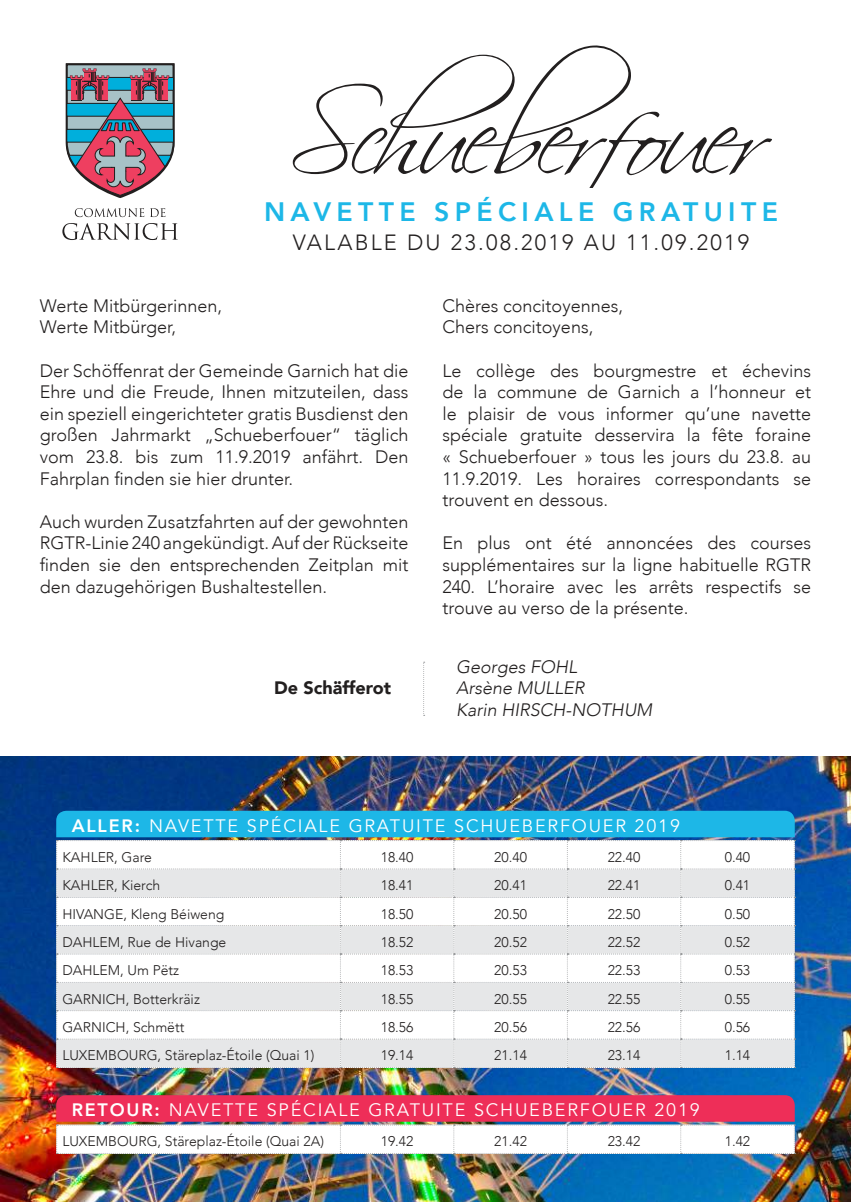
<style>
.page{position:relative;width:851px;height:1202px;background:#fff}
.page>*{position:absolute;margin:0;border:0;box-sizing:border-box;transform-origin:0 0}
.t1{font:106px "Scriptina";letter-spacing:-.055em;color:#221f1f}
.t2{font:800 26.6px "Avenir";letter-spacing:.2em;color:#1db7e7}
.t3{font:300 22px "Avenir";letter-spacing:.1em;color:#221f1f}
.t4{font:300 18px/21.6px "Avenir";color:#221f1f;text-align:justify}
.t5{font:18px "Avenir";letter-spacing:.1em;color:#fff}
.t6{font:italic 300 18px/21.6px "Avenir";color:#221f1f}
.t7{font:900 18px "Avenir";color:#221f1f}
.t8{font:300 14px "Avenir";color:#221f1f}
.s1{font-weight:800}
</style>
<div class="page">
<img style="left:0;top:756px;width:850px;height:446px">
<svg style="left:75px;top:208px;width:69px;height:9px"></svg>
<svg style="left:150px;top:208px;width:15px;height:9px"></svg>
<svg style="left:62px;top:223px;width:116px;height:17px"></svg>
<svg style="left:65px;top:64px;width:110px;height:134px;background:#918798"></svg>
<svg style="left:423px;top:662px;width:1px;height:54px"></svg>
<svg style="left:56px;top:811px;width:739px;height:257px"></svg>
<svg style="left:56px;top:1095px;width:739px;height:59px"></svg>
<h1 class="t1" style="left:288px;top:75px;width:473px">Schueberfouer</h1>
<h2 class="t2" style="left:264px;top:197px;width:515px">NAVETTE SPÉCIALE GRATUITE</h2>
<p class="t3" style="left:293px;top:230px;width:457px">VALABLE DU 23.08.2019 AU 11.09.2019</p>
<p class="t4" style="left:40px;top:295px;width:184px">Werte Mitbürgerinnen,<br>Werte Mitbürger,</p>
<p class="t4" style="left:40px;top:360px;width:370px">Der Schöffenrat der Gemeinde Garnich hat die Ehre und die Freude, Ihnen mitzuteilen, dass ein speziell eingerichteter gratis Busdienst den großen Jahrmarkt „Schueberfouer“ täglich vom 23.8. bis zum 11.9.2019 anfährt. Den Fahrplan finden sie hier drunter.</p>
<p class="t4" style="left:40px;top:511px;width:370px">Auch wurden Zusatzfahrten auf der gewohnten RGTR-Linie 240 angekündigt. Auf der Rückseite finden sie den entsprechenden Zeitplan mit den dazugehörigen Bushaltestellen.</p>
<p class="t7" style="left:274px;top:677px;width:118px">De Schäfferot</p>
<p class="t4" style="left:442px;top:295px;width:182px">Chères concitoyennes,<br>Chers concitoyens,</p>
<p class="t4" style="left:442px;top:360px;width:370px">Le collège des bourgmestre et échevins de la commune de Garnich a l’honneur et le plaisir de vous informer qu’une navette spéciale gratuite desservira la fête foraine « Schueberfouer » tous les jours du 23.8. au 11.9.2019. Les horaires correspondants se trouvent en dessous.</p>
<p class="t4" style="left:442px;top:533px;width:370px">En plus ont été annoncées des courses supplémentaires sur la ligne habituelle RGTR 240. L’horaire avec les arrêts respectifs se trouve au verso de la présente.</p>
<p class="t6" style="left:456px;top:657px;width:198px">Georges FOHL<br>Arsène MULLER<br>Karin HIRSCH-NOTHUM</p>
<p class="t5" style="left:72px;top:815px;width:609px"><span class="s1">ALLER:</span> NAVETTE SPÉCIALE GRATUITE SCHUEBERFOUER 2019</p>
<p class="t8" style="left:62px;top:849px;width:91px">KAHLER, Gare</p>
<p class="t8" style="left:380px;top:849px;width:34px">18.40</p>
<p class="t8" style="left:494px;top:849px;width:34px">20.40</p>
<p class="t8" style="left:607px;top:849px;width:34px">22.40</p>
<p class="t8" style="left:724px;top:849px;width:27px">0.40</p>
<p class="t8" style="left:62px;top:878px;width:99px">KAHLER, Kierch</p>
<p class="t8" style="left:380px;top:878px;width:34px">18.41</p>
<p class="t8" style="left:494px;top:878px;width:34px">20.41</p>
<p class="t8" style="left:607px;top:878px;width:34px">22.41</p>
<p class="t8" style="left:724px;top:878px;width:27px">0.41</p>
<p class="t8" style="left:62px;top:906px;width:163px">HIVANGE, Kleng Béiweng</p>
<p class="t8" style="left:380px;top:906px;width:34px">18.50</p>
<p class="t8" style="left:494px;top:906px;width:34px">20.50</p>
<p class="t8" style="left:607px;top:906px;width:34px">22.50</p>
<p class="t8" style="left:724px;top:906px;width:27px">0.50</p>
<p class="t8" style="left:62px;top:934px;width:165px">DAHLEM, Rue de Hivange</p>
<p class="t8" style="left:380px;top:934px;width:34px">18.52</p>
<p class="t8" style="left:494px;top:934px;width:34px">20.52</p>
<p class="t8" style="left:607px;top:934px;width:34px">22.52</p>
<p class="t8" style="left:724px;top:934px;width:27px">0.52</p>
<p class="t8" style="left:62px;top:963px;width:118px">DAHLEM, Um Pëtz</p>
<p class="t8" style="left:380px;top:963px;width:34px">18.53</p>
<p class="t8" style="left:494px;top:963px;width:34px">20.53</p>
<p class="t8" style="left:607px;top:963px;width:34px">22.53</p>
<p class="t8" style="left:724px;top:963px;width:27px">0.53</p>
<p class="t8" style="left:62px;top:991px;width:139px">GARNICH, Botterkräiz</p>
<p class="t8" style="left:380px;top:991px;width:34px">18.55</p>
<p class="t8" style="left:494px;top:991px;width:34px">20.55</p>
<p class="t8" style="left:607px;top:991px;width:34px">22.55</p>
<p class="t8" style="left:724px;top:991px;width:27px">0.55</p>
<p class="t8" style="left:62px;top:1019px;width:123px">GARNICH, Schmëtt</p>
<p class="t8" style="left:380px;top:1019px;width:34px">18.56</p>
<p class="t8" style="left:494px;top:1019px;width:34px">20.56</p>
<p class="t8" style="left:607px;top:1019px;width:34px">22.56</p>
<p class="t8" style="left:724px;top:1019px;width:27px">0.56</p>
<p class="t8" style="left:62px;top:1048px;width:253px">LUXEMBOURG, Stäreplaz-Étoile (Quai 1)</p>
<p class="t8" style="left:380px;top:1048px;width:34px">19.14</p>
<p class="t8" style="left:494px;top:1048px;width:34px">21.14</p>
<p class="t8" style="left:607px;top:1048px;width:34px">23.14</p>
<p class="t8" style="left:724px;top:1048px;width:27px">1.14</p>
<p class="t5" style="left:72px;top:1099px;width:629px"><span class="s1">RETOUR:</span> NAVETTE SPÉCIALE GRATUITE SCHUEBERFOUER 2019</p>
<p class="t8" style="left:62px;top:1134px;width:263px">LUXEMBOURG, Stäreplaz-Étoile (Quai 2A)</p>
<p class="t8" style="left:380px;top:1134px;width:34px">19.42</p>
<p class="t8" style="left:494px;top:1134px;width:34px">21.42</p>
<p class="t8" style="left:607px;top:1134px;width:34px">23.42</p>
<p class="t8" style="left:724px;top:1134px;width:27px">1.42</p>
</div>
